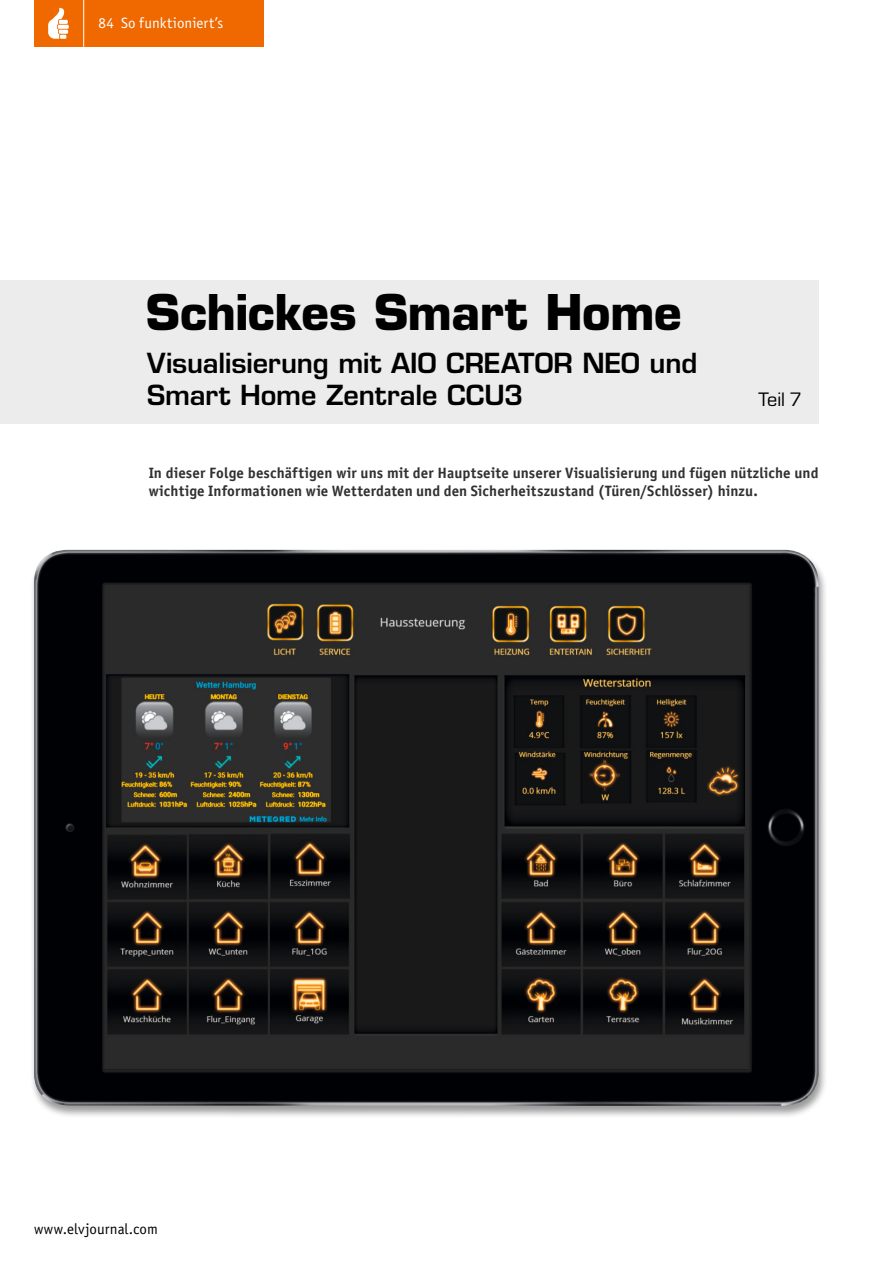
<style>
.page{position:relative;width:893px;height:1263px;background:#fff}
.page>*{position:absolute;margin:0;border:0;box-sizing:border-box;transform-origin:0 0}
.Headline1{font:700 48px "Eurostile LT Std";letter-spacing:-.01em;color:#000}
.Headline2{font:600 27px/32.4px "Eurostile LT Std";letter-spacing:-.005em;color:#000}
.Headline3{font:18px "Eurostile LT Std";color:#000}
.Einleitung{font:15px/18px "Officina Sans Bold ITC";letter-spacing:.005em;color:#313130}
.t1{font:15px "Officina Sans Book ITC";letter-spacing:.005em;color:#fff}
.t2{font:15px "Officina Sans Book ITC";color:#000}
</style>
<div class="page">
<div style="left:34px;top:0;width:230px;height:47px;background:#ef6800"></div>
<hr style="left:83px;top:0;width:1px;height:47px;background:#fff">
<svg style="left:48px;top:7px;width:21px;height:32px"></svg>
<div style="left:0;top:280px;width:819px;height:144px;background:#ececec"></div>
<div style="left:29px;top:549px;width:798px;height:570px;background:#000;opacity:.4"></div>
<img style="left:34px;top:550px;width:785px;height:556px">
<p class="t1" style="left:99px;top:13px;width:126px">84 So funktioniert’s</p>
<p class="Headline1" style="left:146px;top:283px;width:537px">Schickes Smart Home</p>
<p class="Headline2" style="left:147px;top:347px;width:552px">Visualisierung mit AIO CREATOR NEO und<br>Smart Home Zentrale CCU3</p>
<p class="Headline3" style="left:759px;top:388px;width:45px">Teil 7</p>
<p class="Einleitung" style="left:149px;top:463px;width:671px">In dieser Folge beschäftigen wir uns mit der Hauptseite unserer Visualisierung und fügen nützliche und wichtige Informationen wie Wetterdaten und den Sicherheitszustand (Türen/Schlösser) hinzu.</p>
<p class="t2" style="left:34px;top:1219px;width:125px">www.elvjournal.com</p>
</div>
